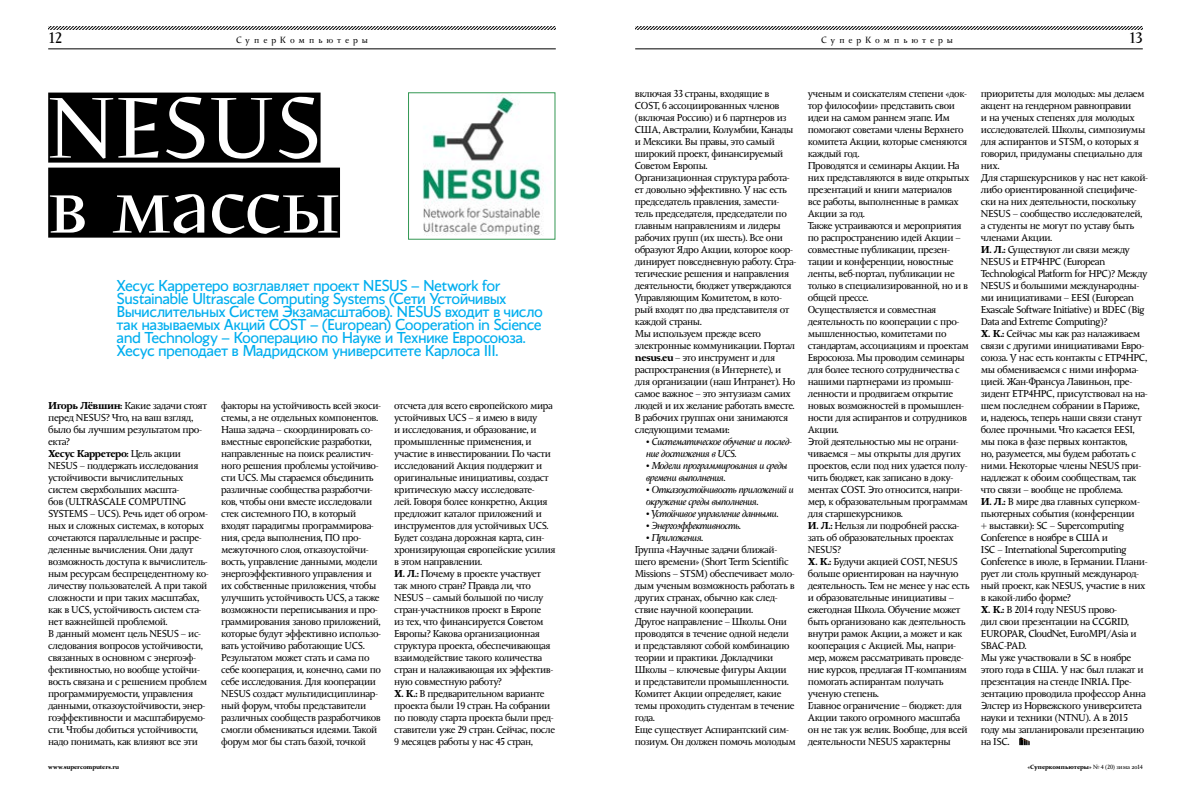
<style>
.page{position:relative;width:1191px;height:794px;background:#fff}
.page>*{position:absolute;margin:0;border:0;box-sizing:border-box;transform-origin:0 0}
.t1{font:85px/75px "Conqueror OT";color:#fff}
.t2{font:15.8px/13px "Conqueror Sans";letter-spacing:-.035em;color:#00aeef}
.t3{font:15px "Conqueror Text";color:#000}
.t4{font:15px "Conqueror OT";color:#000}
.t5{font:10px/12px "Conqueror Text";letter-spacing:-.035em;color:#000}
.t6{font:italic 10px/12px "Conqueror Text";letter-spacing:-.035em;color:#000}
.t7{font:9px "Conqueror OT";letter-spacing:.435em;color:#000}
.t8{font:700 6px "Conqueror Text";letter-spacing:-.005em;color:#000}
.s1{font-weight:700}
.s2{font-weight:400}
</style>
<div class="page">
<hr style="left:635px;top:49px;width:507px;height:1px;background:#000">
<hr style="left:48px;top:49px;width:508px;height:1px;background:#000">
<svg style="left:635px;top:27px;width:507px;height:3px"></svg>
<svg style="left:48px;top:27px;width:508px;height:3px"></svg>
<div style="left:48px;top:93px;width:272px;height:70px;background:#000"></div>
<div style="left:48px;top:168px;width:292px;height:70px;background:#000"></div>
<svg style="left:1019px;top:737px;width:11px;height:8px"></svg>
<img style="left:422px;top:94px;width:120px;height:142px">
<div style="left:408px;top:92px;width:147px;height:148px;border:1px solid #339753"></div>
<h3 class="t3" style="left:48px;top:30px;width:16px">12</h3>
<p class="t7" style="left:236px;top:35px;width:133px">СуперКомпьютеры</p>
<p class="t7" style="left:821px;top:35px;width:133px">СуперКомпьютеры</p>
<h3 class="t4" style="left:1128px;top:30px;width:16px">13</h3>
<h1 class="t1" style="left:48px;top:94px;width:293px">NESUS в массы</h1>
<p class="t2" style="left:117px;top:280px;width:428px">Хесус Карретеро возглавляет проект NESUS – Network for Sustainable Ultrascale Computing Systems (Сети Устойчивых Вычислительных Систем Экзамасштабов). NESUS входит в число так называемых Акций COST – (European) Cooperation in Science and Technology – Кооперацию по Науке и Технике Евросоюза.<br>Хесус преподает в Мадридском университете Карлоса III.</p>
<p class="t5" style="left:48px;top:400px;width:162px"><span class="s1">Игорь Лёвшин:</span> Какие задачи стоят перед NESUS? Что, на ваш взгляд, было бы лучшим результатом про&shy;екта?<br><span class="s1">Хесус Карретеро:</span> Цель акции<br>NESUS – поддержать исследования устойчивости вычислительных систем сверхбольших масшта-<br>бов (ULTRASCALE COMPUTING<br>SYSTEMS – UCS). Речь идет об огром&shy;ных и сложных системах, в которых сочетаются параллельные и распре&shy;деленные вычисления. Они дадут возможность доступа к вычислитель&shy;ным ресурсам беспрецедентному ко&shy;личеству пользователей. А при такой сложности и при таких масштабах, как в UCS, устойчивость систем ста&shy;нет важнейшей проблемой.<br>В данный момент цель NESUS – ис&shy;следования вопросов устойчивости, связанных в основном с энергоэф&shy;фективностью, но вообще устойчи&shy;вость связана и с решением проблем программируемости, управления данными, отказоустойчивости, энер&shy;гоэффективности и масштабируемо&shy;сти. Чтобы добиться устойчивости, надо понимать, как влияют все эти</p>
<p class="t5" style="left:221px;top:400px;width:161px">факторы на устойчивость всей экоси&shy;стемы, а не отдельных компонентов.<br>Наша задача – скоординировать со&shy;вместные европейские разработки, направленные на поиск реалистич&shy;ного решения проблемы устойчиво&shy;сти UCS. Мы стараемся объединить различные сообщества разработчи&shy;ков, чтобы они вместе исследовали стек системного ПО, в который входят парадигмы программирова&shy;ния, среда выполнения, ПО про&shy;межуточного слоя, отказоустойчи&shy;вость, управление данными, модели энергоэффективного управления и их собственные приложения, чтобы улучшить устойчивость UCS, а также возможности переписывания и про&shy;граммирования заново приложений, которые будут эффективно использо&shy;вать устойчиво работающие UCS.<br>Результатом может стать и сама по себе кооперация, и, конечно, сами по себе исследования. Для кооперации NESUS создаст мультидисциплинар&shy;ный форум, чтобы представители различных сообществ разработчиков смогли обмениваться идеями. Такой форум мог бы стать базой, точкой</p>
<p class="t5" style="left:394px;top:400px;width:163px">отсчета для всего европейского мира устойчивых UCS – я имею в виду<br>и исследования, и образование, и промышленные применения, и участие в инвестировании. По части исследований Акция поддержит и оригинальные инициативы, создаст критическую массу исследовате-<br>лей. Говоря более конкретно, Акция предложит каталог приложений и инструментов для устойчивых UCS.<br>Будет создана дорожная карта, син&shy;хронизирующая европейские усилия в этом направлении.<br><span class="s1">И. Л.:</span> Почему в проекте участвует так много стран? Правда ли, что<br>NESUS – самый большой по числу стран-участников проект в Европе<br>из тех, что финансируется Советом<br>Европы? Какова организационная структура проекта, обеспечивающая взаимодействие такого количества стран и налаживающая их эффектив&shy;ную совместную работу?<br><span class="s1">Х. К.:</span> В предварительном варианте проекта были 19 стран. На собрании по поводу старта проекта были пред&shy;ставители уже 29 стран. Сейчас, после<br>9 месяцев работы у нас 45 стран,</p>
<p class="t5" style="left:635px;top:88px;width:163px">включая 33 страны, входящие в<br>COST, 6 ассоциированных членов (включая Россию) и 6 партнеров из<br>США, Австралии, Колумбии, Канады и Мексики. Вы правы, это самый широкий проект, финансируемый<br>Советом Европы.<br>Организационная структура работа&shy;ет довольно эффективно. У нас есть председатель правления, замести&shy;тель председателя, председатели по главным направлениям и лидеры рабочих групп (их шесть). Все они образуют Ядро Акции, которое коор&shy;динирует повседневную работу. Стра&shy;тегические решения и направления деятельности, бюджет утверждаются<br>Управляющим Комитетом, в кото&shy;рый входят по два представителя от каждой страны.<br>Мы используем прежде всего электронные коммуникации. Портал <span class="s1">nesus.eu</span> – это инструмент и для распространения (в Интернете), и для организации (наш Интранет). Но самое важное – это энтузиазм самих людей и их желание работать вместе.<br>В рабочих группах они занимаются следующими темами:</p>
<p class="t6" style="left:646px;top:436px;width:147px">• Систематическое обучение и послед&shy;ние достижения в UCS.</p>
<p class="t6" style="left:646px;top:460px;width:143px">• Модели программирования и среды времени выполнения.</p>
<p class="t6" style="left:646px;top:484px;width:149px">• Отказоустойчивость приложений и окружение среды выполнения.</p>
<p class="t6" style="left:646px;top:508px;width:134px">• Устойчивое управление данными.</p>
<p class="t6" style="left:646px;top:520px;width:96px">• Энергоэффективность.</p>
<p class="t6" style="left:646px;top:532px;width:59px">• Приложения.</p>
<p class="t5" style="left:635px;top:544px;width:162px">Группа «Научные задачи ближай&shy;шего времени» (Short Term Scientific<br>Missions – STSM) обеспечивает моло&shy;дым ученым возможность работать в других странах, обычно как след&shy;ствие научной кооперации.<br>Другое направление – Школы. Они проводятся в течение одной недели и представляют собой комбинацию теории и практики. Докладчики<br>Школы – ключевые фигуры Акции<br>и представители промышленности.<br>Комитет Акции определяет, какие темы проходить студентам в течение года.<br>Еще существует Аспирантский сим&shy;позиум. Он должен помочь молодым</p>
<p class="t5" style="left:808px;top:88px;width:163px">ученым и соискателям степени «док&shy;тор философии» представить свои идеи на самом раннем этапе. Им помогают советами члены Верхнего комитета Акции, которые сменяются каждый год.<br>Проводятся и семинары Акции. На них представляются в виде открытых презентаций и книги материалов<br>все работы, выполненные в рамках<br>Акции за год.<br>Также устраиваются и мероприятия по распространению идей Акции – совместные публикации, презен&shy;тации и конференции, новостные ленты, веб-портал, публикации не только в специализированной, но и в общей прессе.<br>Осуществляется и совместная деятельность по кооперации с про&shy;мышленностью, комитетами по стандартам, ассоциациям и проектам<br>Евросоюза. Мы проводим семинары для более тесного сотрудничества с нашими партнерами из промыш&shy;ленности и продвигаем открытие новых возможностей в промышлен&shy;ности для аспирантов и сотрудников<br>Акции.<br>Этой деятельностью мы не ограни&shy;чиваемся – мы открыты для других проектов, если под них удается полу&shy;чить бюджет, как записано в доку&shy;ментах COST. Это относится, напри&shy;мер, к образовательным программам для старшекурсников.<br><span class="s1">И. Л.:</span> Нельзя ли подробней расска&shy;зать об образовательных проектах<br>NESUS?<br><span class="s1">Х. К.:</span> Будучи акцией COST, NESUS больше ориентирован на научную деятельность. Тем не менее у нас есть и образовательные инициативы – ежегодная Школа. Обучение может быть организовано как деятельность внутри рамок Акции, а может и как кооперация с Акцией. Мы, напри&shy;мер, можем рассматривать проведе&shy;ние курсов, предлагая IT-компаниям помогать аспирантам получать ученую степень.<br>Главное ограничение – бюджет: для<br>Акции такого огромного масштаба он не так уж велик. Вообще, для всей деятельности NESUS характерны</p>
<p class="t5" style="left:980px;top:88px;width:169px">приоритеты для молодых: мы делаем акцент на гендерном равноправии<br>и на ученых степенях для молодых исследователей. Школы, симпозиумы для аспирантов и STSM, о которых я говорил, придуманы специально для них.<br>Для старшекурсников у нас нет какой&shy;либо ориентированной специфиче&shy;ски на них деятельности, поскольку<br>NESUS – сообщество исследователей, а студенты не могут по уставу быть членами Акции.<br><span class="s1">И. Л.:</span> Существуют ли связи между<br>NESUS и ETP4HPC (European<br>Technological Platform for HPC)? Между<br>NESUS и большими международны&shy;ми инициативами – EESI (European<br>Exascale Software Initiative) и BDEC (Big<br>Data and Extreme Computing)?<br><span class="s1">Х. К.:</span> Сейчас мы как раз налаживаем связи с другими инициативами Евро&shy;союза. У нас есть контакты с ETP4HPC, мы обмениваемся с ними информа&shy;цией. Жан-Франсуа Лавиньон, пре&shy;зидент ETP4HPC, присутствовал на на&shy;шем последнем собрании в Париже, и, надеюсь, теперь наши связи станут более прочными. Что касается EESI, мы пока в фазе первых контактов,<br>но, разумеется, мы будем работать с ними. Некоторые члены NESUS при&shy;надлежат к обоим сообществам, так что связи – вообще не проблема.<br><span class="s1">И. Л.:</span> В мире два главных суперком&shy;пьютерных события (конференции<br>+ выставки): SC – Supercomputing<br>Conference в ноябре в США и<br>ISC – International Supercomputing<br>Conference в июле, в Германии. Плани&shy;рует ли столь крупный международ&shy;ный проект, как NESUS, участие в них в какой-либо форме?<br><span class="s1">Х. К.:</span> В 2014 году NESUS прово-<br>дил свои презентации на CCGRID,<br>EUROPAR, CloudNet, EuroMPI/Asia и<br>SBAC-PAD.<br>Мы уже участвовали в SC в ноябре этого года в США. У нас был плакат и презентация на стенде INRIA. Пре&shy;зентацию проводила профессор Анна<br>Элстер из Норвежского университета науки и техники (NTNU). А в 2015 году мы запланировали презентацию на ISC.</p>
<p class="t8" style="left:48px;top:763px;width:72px">www.supercomputers.ru</p>
<p class="t8" style="left:1027px;top:763px;width:117px">«Суперкомпьютеры» <span class="s2">№ 4 (20) зима 2014</span></p>
</div>
